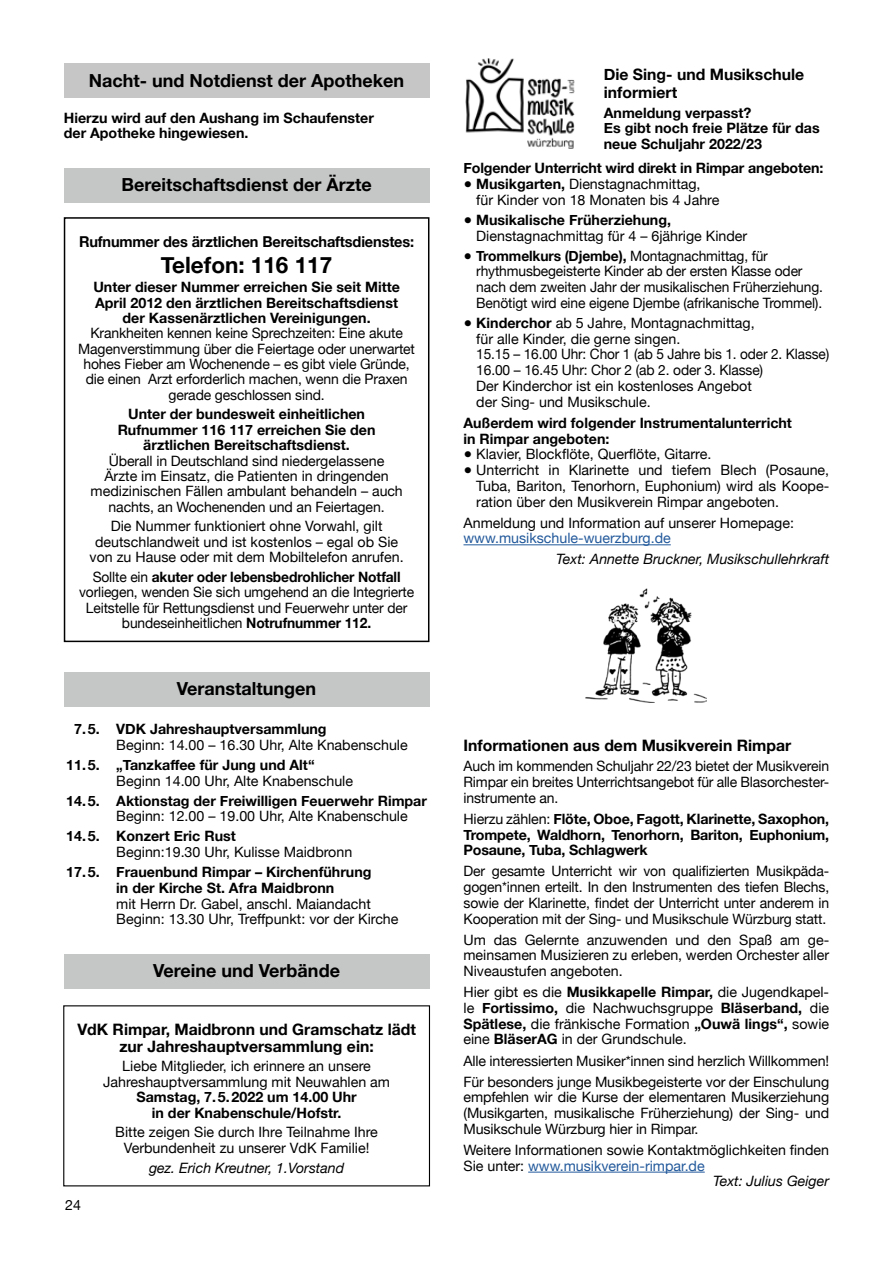
<style>
.page{position:relative;width:893px;height:1263px;background:#fff}
.page>*{position:absolute;margin:0;border:0;box-sizing:border-box;transform-origin:0 0}
.t1{font:700 22.5px "Helvetica Neue";color:#000}
.t2{font:700 18px "Helvetica Neue";color:#000}
.t3{font:700 15.75px/17.2px "Helvetica Neue";color:#000;text-align:center}
.t4{font:700 15px "Helvetica Neue";letter-spacing:-.01em;color:#000}
.t5{font:14.25px/15.8px "Helvetica Neue";color:#000}
.t6{font:700 14.25px/15.8px "Helvetica Neue";color:#000}
.t7{font:italic 14.25px "Helvetica Neue";color:#000}
.t8{font:14.25px "Helvetica Neue";color:#22599b}
.s1{font-weight:700}
.s2{font-weight:400}
.s3{color:#000}
</style>
<div class="page">
<div style="left:64px;top:672px;width:365px;height:34px;background:#c5c6c6"></div>
<div style="left:64px;top:954px;width:365px;height:34px;background:#c5c6c6"></div>
<div style="left:63px;top:1005px;width:367px;height:181px;border:1px solid #000"></div>
<div style="left:64px;top:64px;width:365px;height:34px;background:#c6c6c6"></div>
<div style="left:64px;top:217px;width:365px;height:425px;border:2px solid #000"></div>
<div style="left:64px;top:168px;width:365px;height:34px;background:#c5c6c6"></div>
<hr style="left:463px;top:544px;width:208px;height:1px;background:#22599b">
<img style="left:465px;top:58px;width:110px;height:91px">
<hr style="left:528px;top:1172px;width:177px;height:1px;background:#22599b">
<img style="left:586px;top:589px;width:121px;height:114px">
<p class="t2" style="left:89px;top:66px;width:317px">Nacht- und Notdienst der Apotheken</p>
<p class="t6" style="left:64px;top:110px;width:312px">Hierzu wird auf den Aushang im Schaufenster der Apotheke hingewiesen.</p>
<p class="t2" style="left:121px;top:171px;width:252px">Bereitschaftsdienst der Ärzte</p>
<p class="t4" style="left:79px;top:230px;width:337px">Rufnummer des ärztlichen Bereitschaftsdienstes:</p>
<h1 class="t1" style="left:161px;top:247px;width:173px">Telefon: 116 117</h1>
<p class="t6" style="left:93px;top:280px;width:308px;text-align:center">Unter dieser Nummer erreichen Sie seit Mitte<br>April 2012 den ärztlichen Bereitschaftsdienst der Kassenärztlichen Vereinigungen.</p>
<p class="t5" style="left:78px;top:326px;width:338px;text-align:center">Krankheiten kennen keine Sprechzeiten: Eine akute Magenverstimmung über die Feiertage oder unerwartet hohes Fieber am Wochenende – es gibt viele Gründe, die einen Arzt erforderlich machen, wenn die Praxen gerade geschlossen sind.</p>
<p class="t6" style="left:118px;top:407px;width:259px;text-align:center">Unter der bundesweit einheitlichen<br>Rufnummer 116 117 erreichen Sie den ärztlichen Bereitschaftsdienst.</p>
<p class="t5" style="left:91px;top:454px;width:314px;text-align:center">Überall in Deutschland sind niedergelassene<br>Ärzte im Einsatz, die Patienten in dringenden medizinischen Fällen ambulant behandeln – auch nachts, an Wochenenden und an Feiertagen.</p>
<p class="t5" style="left:90px;top:519px;width:316px;text-align:center">Die Nummer funktioniert ohne Vorwahl, gilt deutschlandweit und ist kostenlos – egal ob Sie von zu Hause oder mit dem Mobiltelefon anrufen.</p>
<p class="t5" style="left:79px;top:570px;width:336px;text-align:center">Sollte ein <span class="s1">akuter oder lebensbedrohlicher Notfall </span>vorliegen, wenden Sie sich umgehend an die Integrierte Leitstelle für Rettungsdienst und Feuerwehr unter der bundeseinheitlichen <span class="s1">Notrufnummer 112.</span></p>
<p class="t2" style="left:177px;top:674px;width:141px">Veranstaltungen</p>
<p class="t6" style="left:74px;top:721px;width:254px">7.5. VDK Jahreshauptversammlung</p>
<p class="t5" style="left:116px;top:738px;width:293px">Beginn: 14.00 – 16.30 Uhr, Alte Knabenschule</p>
<p class="t6" style="left:66px;top:757px;width:250px">11.5. „Tanzkaffee für Jung und Alt“</p>
<p class="t5" style="left:116px;top:773px;width:238px">Beginn 14.00 Uhr, Alte Knabenschule</p>
<p class="t6" style="left:66px;top:793px;width:362px">14.5. Aktionstag der Freiwilligen Feuerwehr Rimpar</p>
<p class="t5" style="left:116px;top:809px;width:293px">Beginn: 12.00 – 19.00 Uhr, Alte Knabenschule</p>
<p class="t6" style="left:66px;top:829px;width:171px">14.5. Konzert Eric Rust</p>
<p class="t5" style="left:116px;top:845px;width:238px">Beginn:19.30 Uhr, Kulisse Maidbronn</p>
<p class="t6" style="left:116px;top:864px;width:257px;text-indent:-50px">17.5. Frauenbund Rimpar – Kirchenführung in der Kirche St. Afra Maidbronn</p>
<p class="t5" style="left:116px;top:896px;width:284px">mit Herrn Dr. Gabel, anschl. Maiandacht<br>Beginn: 13.30 Uhr, Treffpunkt: vor der Kirche</p>
<p class="t2" style="left:153px;top:957px;width:188px">Vereine und Verbände</p>
<p class="t3" style="left:77px;top:1021px;width:340px">VdK Rimpar, Maidbronn und Gramschatz lädt zur Jahreshauptversammlung ein:</p>
<p class="t5" style="left:103px;top:1059px;width:288px;text-align:center">Liebe Mitglieder, ich erinnere an unsere<br>Jahreshauptversammlung mit Neuwahlen am</p>
<p class="t6" style="left:136px;top:1090px;width:222px;text-align:center">Samstag, 7.5.2022 um 14.00 Uhr in der Knabenschule/Hofstr.</p>
<p class="t5" style="left:115px;top:1125px;width:264px;text-align:center">Bitte zeigen Sie durch Ihre Teilnahme Ihre<br>Verbundenheit zu unserer VdK Familie!</p>
<p class="t7" style="left:149px;top:1157px;width:197px">gez. Erich Kreutner, 1.Vorstand</p>
<p class="t5" style="left:65px;top:1197px;width:17px">24</p>
<p class="t3" style="left:604px;top:67px;width:202px;text-align:left">Die Sing- und Musikschule informiert</p>
<p class="t6" style="left:604px;top:105px;width:217px">Anmeldung verpasst?<br>Es gibt noch freie Plätze für das neue Schuljahr 2022/23</p>
<p class="t6" style="left:463px;top:161px;width:361px">Folgender Unterricht wird direkt in Rimpar angeboten:</p>
<p class="t5" style="left:476px;top:177px;width:245px;text-indent:-13px">● <span class="s1">Musikgarten,</span> Dienstagnachmittag, für Kinder von 18 Monaten bis 4 Jahre</p>
<p class="t5" style="left:476px;top:213px;width:273px;text-indent:-13px">● <span class="s1">Musikalische Früherziehung,<br></span>Dienstagnachmittag für 4 – 6jährige Kinder</p>
<p class="t5" style="left:476px;top:249px;width:348px;text-indent:-13px">● <span class="s1">Trommelkurs (Djembe),</span> Montagnachmittag, für rhythmusbegeisterte Kinder ab der ersten Klasse oder nach dem zweiten Jahr der musikalischen Früherziehung.<br>Benötigt wird eine eigene Djembe (afrikanische Trommel).</p>
<p class="t5" style="left:476px;top:316px;width:354px;text-indent:-13px">● <span class="s1">Kinderchor</span> ab 5 Jahre, Montagnachmittag,<br>für alle Kinder, die gerne singen.<br>15.15 – 16.00 Uhr: Chor 1 (ab 5 Jahre bis 1. oder 2. Klasse)<br>16.00 – 16.45 Uhr: Chor 2 (ab 2. oder 3. Klasse)<br>Der Kinderchor ist ein kostenloses Angebot<br>der Sing- und Musikschule.</p>
<p class="t6" style="left:463px;top:415px;width:330px">Außerdem wird folgender Instrumentalunterricht in Rimpar angeboten:</p>
<p class="t5" style="left:463px;top:447px;width:249px">● Klavier, Blockflöte, Querflöte, Gitarre.</p>
<p class="t5" style="left:476px;top:463px;width:354px;text-align:justify;text-indent:-13px">● Unterricht in Klarinette und tiefem Blech (Posaune, Tuba, Bariton, Tenorhorn, Euphonium) wird als Koope&shy;ration über den Musikverein Rimpar angeboten.</p>
<p class="t5" style="left:463px;top:515px;width:332px">Anmeldung und Information auf unserer Homepage:</p>
<p class="t8" style="left:463px;top:528px;width:209px">www.musikschule-wuerzburg.de</p>
<p class="t7" style="left:556px;top:549px;width:274px">Text: Annette Bruckner, Musikschullehrkraft</p>
<p class="t3" style="left:463px;top:737px;width:329px">Informationen aus dem Musikverein Rimpar</p>
<p class="t5" style="left:463px;top:759px;width:367px;text-align:justify">Auch im kommenden Schuljahr 22/23 bietet der Musikverein Rimpar ein breites Unterrichtsangebot für alle Blasorchester&shy;instrumente an.</p>
<p class="t6" style="left:463px;top:811px;width:367px;text-align:justify"><span class="s2">Hierzu zählen:</span> Flöte, Oboe, Fagott, Klarinette, Saxophon, Trompete, Waldhorn, Tenorhorn, Bariton, Euphonium, Posaune, Tuba, Schlagwerk</p>
<p class="t5" style="left:463px;top:864px;width:367px;text-align:justify">Der gesamte Unterricht wir von qualifizierten Musikpäda&shy;gogen*innen erteilt. In den Instrumenten des tiefen Blechs, sowie der Klarinette, findet der Unterricht unter anderem in Kooperation mit der Sing- und Musikschule Würzburg statt.</p>
<p class="t5" style="left:463px;top:932px;width:367px;text-align:justify">Um das Gelernte anzuwenden und den Spaß am ge&shy;meinsamen Musizieren zu erleben, werden Orchester aller Niveaustufen angeboten.</p>
<p class="t5" style="left:463px;top:985px;width:367px;text-align:justify">Hier gibt es die <span class="s1">Musikkapelle Rimpar,</span> die Jugendkapel&shy;le <span class="s1">Fortissimo,</span> die Nachwuchsgruppe <span class="s1">Bläserband,</span> die <span class="s1">Spätlese,</span> die fränkische Formation <span class="s1">„Ouwä lings“,</span> sowie eine <span class="s1">BläserAG</span> in der Grundschule.</p>
<p class="t5" style="left:463px;top:1051px;width:367px;line-height:21px">Alle interessierten Musiker*innen sind herzlich Willkommen!<br>Für besonders junge Musikbegeisterte vor der Einschulung</p>
<p class="t5" style="left:463px;top:1090px;width:367px;text-align:justify">empfehlen wir die Kurse der elementaren Musikerziehung (Musikgarten, musikalische Früherziehung) der Sing- und Musikschule Würzburg hier in Rimpar.</p>
<p class="t5" style="left:463px;top:1143px;width:367px">Weitere Informationen sowie Kontaktmöglichkeiten finden</p>
<p class="t8" style="left:463px;top:1155px;width:243px"><span class="s3">Sie unter:</span> www.musikverein-rimpar.de</p>
<p class="t7" style="left:713px;top:1171px;width:118px">Text: Julius Geiger</p>
</div>
